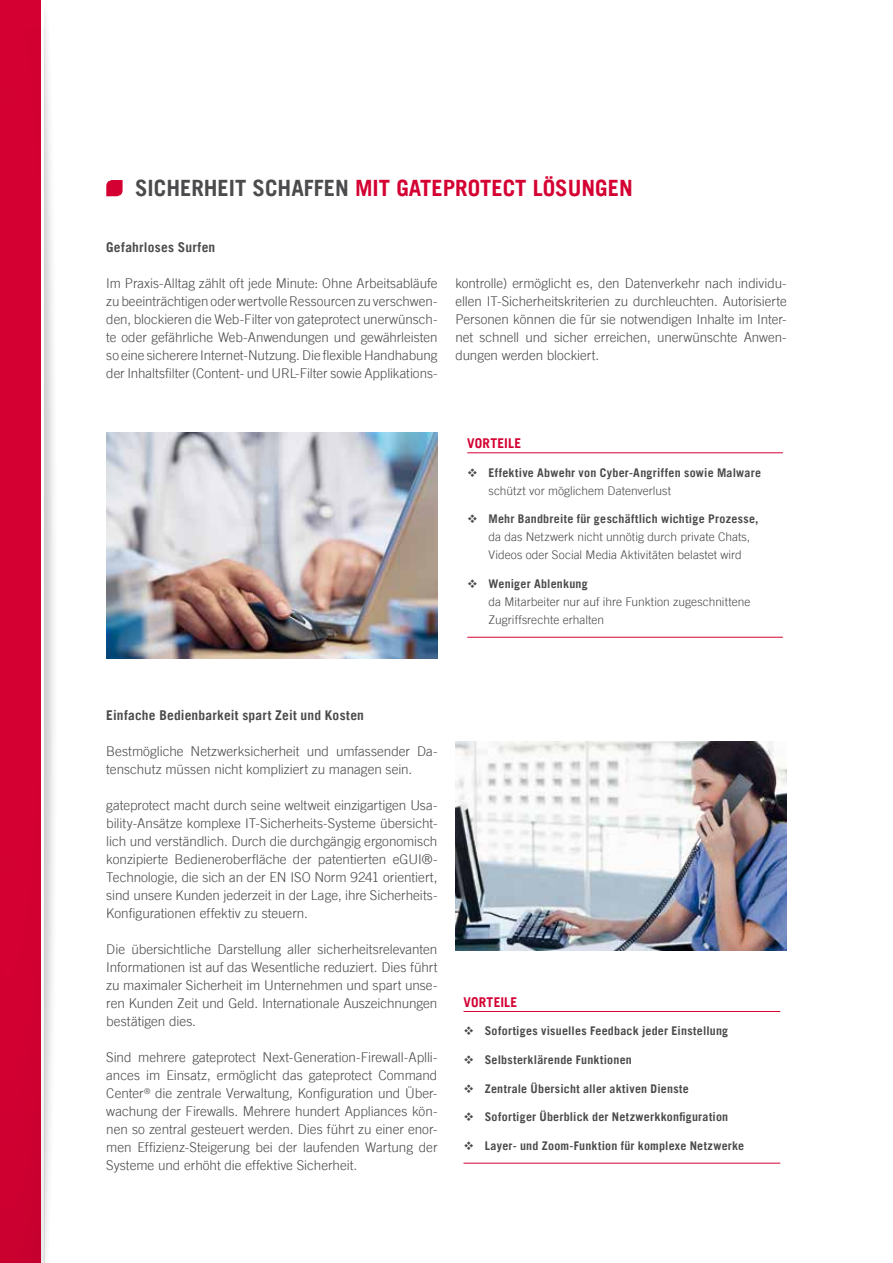
<style>
.page{position:relative;width:893px;height:1263px;background:#fff}
.page>*{position:absolute;margin:0;border:0;box-sizing:border-box;transform-origin:0 0}
.t1{font:700 22.5px "Trade Gothic LT";color:#d40032}
.t2{font:300 13.5px/18px "Trade Gothic LT";color:#4b4b4d;text-align:justify}
.t3{font:700 13.5px "Trade Gothic LT";letter-spacing:.015em;color:#4b4b4d}
.t4{font:700 13.5px "Trade Gothic LT";letter-spacing:.01em;color:#d40032}
.t5{font:700 12px "Trade Gothic LT";letter-spacing:.02em;color:#4b4b4d}
.t6{font:300 12px/18px "Trade Gothic LT";color:#4b4b4d}
.s1{color:#4b4b4d}
</style>
<div class="page">
<hr style="left:463px;top:1011px;width:317px;height:1px;background:#d40032">
<hr style="left:463px;top:1163px;width:317px;height:1px;background:#d40032">
<hr style="left:467px;top:452px;width:316px;height:1px;background:#d40032">
<hr style="left:467px;top:637px;width:316px;height:1px;background:#d40032">
<img style="left:106px;top:432px;width:331px;height:227px">
<img style="left:455px;top:741px;width:332px;height:210px">
<svg style="left:106px;top:180px;width:17px;height:16px"></svg>
<div style="left:22px;top:0;width:37px;height:1263px;background:#000;opacity:.2"></div>
<svg style="left:0;top:0;width:44px;height:28px"></svg>
<div style="left:0;top:28px;width:44px;height:1235px;background:#d30032"></div>
<h1 class="t1" style="left:135px;top:174px;width:499px"><span class="s1">SICHERHEIT SCHAFFEN</span> MIT GATEPROTECT LÖSUNGEN</h1>
<p class="t3" style="left:106px;top:239px;width:111px">Gefahrloses Surfen</p>
<p class="t2" style="left:106px;top:274px;width:333px">Im Praxis-Alltag zählt oft jede Minute: Ohne Arbeitsabläufe zu beeinträchtigen oder wertvolle Ressourcen zu verschwen&shy;den, blockieren die Web-Filter von gateprotect unerwünsch&shy;te oder gefährliche Web-Anwendungen und gewährleisten so eine sicherere Internet-Nutzung. Die flexible Handhabung der Inhaltsfilter (Content- und URL-Filter sowie Applikations-</p>
<p class="t2" style="left:455px;top:274px;width:333px">kontrolle) ermöglicht es, den Datenverkehr nach individu&shy;ellen IT-Sicherheitskriterien zu durchleuchten. Autorisierte Personen können die für sie notwendigen Inhalte im Inter&shy;net schnell und sicher erreichen, unerwünschte Anwen&shy;dungen werden blockiert.</p>
<p class="t4" style="left:467px;top:435px;width:55px">VORTEILE</p>
<p class="t5" style="left:488px;top:465px;width:274px">Effektive Abwehr von Cyber-Angriffen sowie Malware</p>
<p class="t6" style="left:488px;top:481px;width:184px">schützt vor möglichem Datenverlust</p>
<p class="t5" style="left:488px;top:512px;width:272px">Mehr Bandbreite für geschäftlich wichtige Prozesse,</p>
<p class="t6" style="left:488px;top:528px;width:263px">da das Netzwerk nicht unnötig durch private Chats,<br>Videos oder Social Media Aktivitäten belastet wird</p>
<p class="t5" style="left:488px;top:576px;width:101px">Weniger Ablenkung</p>
<p class="t6" style="left:488px;top:593px;width:264px">da Mitarbeiter nur auf ihre Funktion zugeschnittene<br>Zugriffsrechte erhalten</p>
<p class="t3" style="left:106px;top:707px;width:259px">Einfache Bedienbarkeit spart Zeit und Kosten</p>
<p class="t2" style="left:106px;top:742px;width:333px">Bestmögliche Netzwerksicherheit und umfassender Da&shy;tenschutz müssen nicht kompliziert zu managen sein.</p>
<p class="t2" style="left:106px;top:796px;width:333px">gateprotect macht durch seine weltweit einzigartigen Usa&shy;bility-Ansätze komplexe IT-Sicherheits-Systeme übersicht&shy;lich und verständlich. Durch die durchgängig ergonomisch konzipierte Bedieneroberfläche der patentierten eGUI®- Technologie, die sich an der EN ISO Norm 9241 orientiert, sind unsere Kunden jederzeit in der Lage, ihre Sicherheits-Konfigurationen effektiv zu steuern.</p>
<p class="t2" style="left:106px;top:940px;width:333px">Die übersichtliche Darstellung aller sicherheitsrelevanten Informationen ist auf das Wesentliche reduziert. Dies führt zu maximaler Sicherheit im Unternehmen und spart unse&shy;ren Kunden Zeit und Geld. Internationale Auszeichnungen bestätigen dies.</p>
<p class="t2" style="left:106px;top:1048px;width:333px">Sind mehrere gateprotect Next-Generation-Firewall-Aplli&shy;ances im Einsatz, ermöglicht das gateprotect Command Center<sup>®</sup> die zentrale Verwaltung, Konfiguration und Über&shy;wachung der Firewalls. Mehrere hundert Appliances kön&shy;nen so zentral gesteuert werden. Dies führt zu einer enor&shy;men Effizienz-Steigerung bei der laufenden Wartung der Systeme und erhöht die effektive Sicherheit.</p>
<p class="t4" style="left:463px;top:994px;width:55px">VORTEILE</p>
<p class="t5" style="left:485px;top:1024px;width:245px">Sofortiges visuelles Feedback jeder Einstellung</p>
<p class="t5" style="left:485px;top:1052px;width:149px">Selbsterklärende Funktionen</p>
<p class="t5" style="left:485px;top:1081px;width:206px">Zentrale Übersicht aller aktiven Dienste</p>
<p class="t5" style="left:485px;top:1110px;width:245px">Sofortiger Überblick der Netzwerkkonfiguration</p>
<p class="t5" style="left:485px;top:1138px;width:261px">Layer- und Zoom-Funktion für komplexe Netzwerke</p>
</div>
